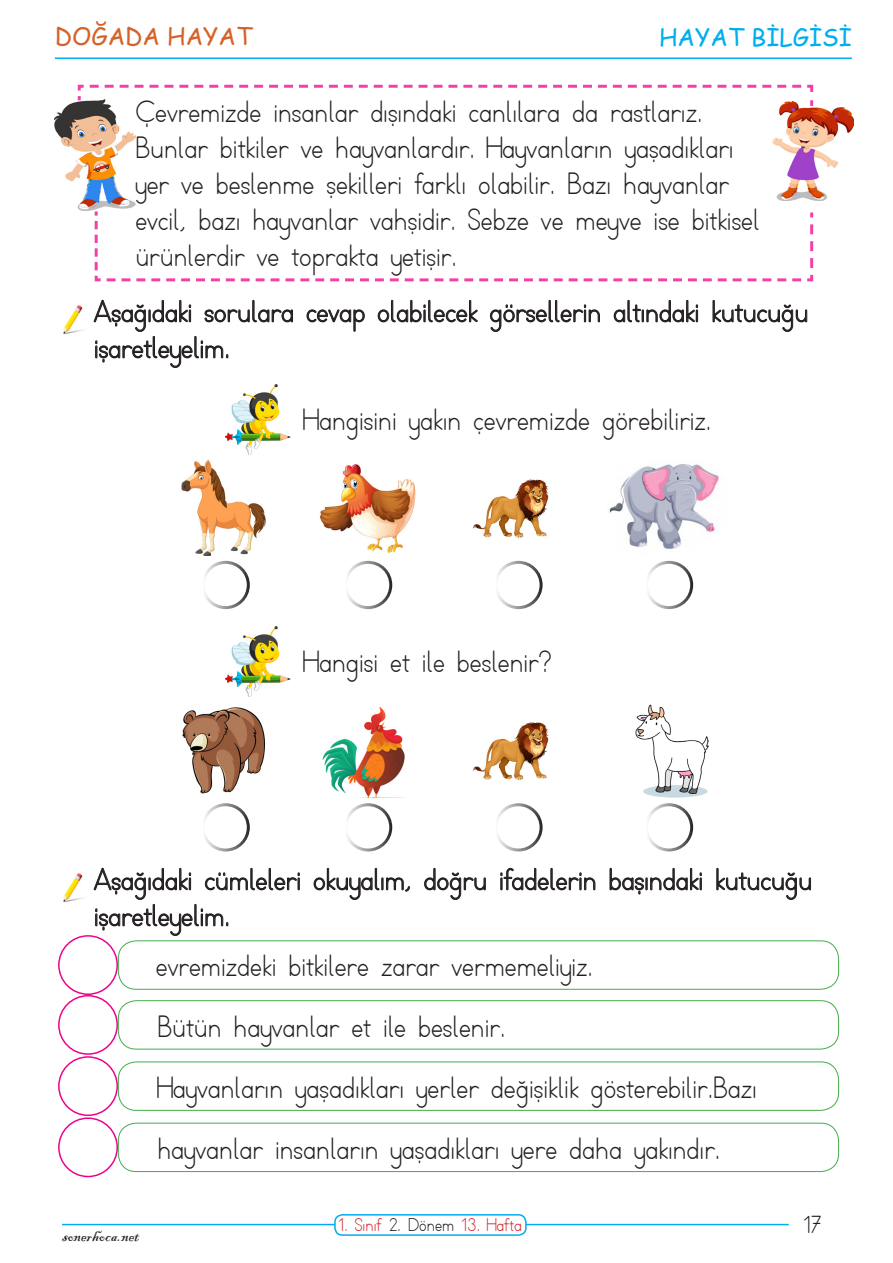
<style>
.page{position:relative;width:893px;height:1263px;background:#fff}
.page>*{position:absolute;margin:0;border:0;box-sizing:border-box;transform-origin:0 0}
.t1{font:30px/36px "TTKB Dik Temel Abece";color:#231f20}
.t2{font:24px "Comic Sans MS";color:#00aeef}
.t3{font:24px "Comic Sans MS";color:#d56329}
.t4{font:24px "TTKB Dik Temel Abece";color:#231f20}
.t5{font:18px "TTKB Dik Temel Abece";color:#d1232a}
.t6{font:18px "Blackadder ITC";color:#231f20}
.s1{color:#231f20}
</style>
<div class="page">
<hr style="left:62px;top:1224px;width:727px;height:1px;background:#00aeef">
<div style="left:335px;top:1215px;width:191px;height:20px;background:#fff;border-radius:8px"></div>
<div style="left:334px;top:1214px;width:193px;height:22px;border:2px solid #00aeef;border-radius:8px"></div>
<hr style="left:55px;top:57px;width:797px;height:2px;background:#00aeef">
<div style="left:58px;top:935px;width:60px;height:60px;border:2px solid #ed028c;border-radius:50%"></div>
<div style="left:58px;top:995px;width:60px;height:60px;border:2px solid #ed028c;border-radius:50%"></div>
<div style="left:58px;top:1056px;width:60px;height:60px;border:2px solid #ed028c;border-radius:50%"></div>
<div style="left:58px;top:1117px;width:60px;height:60px;border:2px solid #ed028c;border-radius:50%"></div>
<div style="left:118px;top:940px;width:721px;height:50px;border:1px solid #40ae49;border-radius:18px"></div>
<div style="left:118px;top:1000px;width:721px;height:49px;border:1px solid #40ae49;border-radius:18px"></div>
<div style="left:118px;top:1061px;width:721px;height:50px;border:1px solid #40ae49;border-radius:18px"></div>
<div style="left:118px;top:1123px;width:721px;height:49px;border:1px solid #40ae49;border-radius:18px"></div>
<img style="left:54px;top:102px;width:81px;height:108px">
<img style="left:772px;top:107px;width:82px;height:93px">
<svg style="left:94px;top:211px;width:720px;height:71px"></svg>
<svg style="left:76px;top:84px;width:738px;height:23px"></svg>
<svg style="left:307px;top:309px;width:58px;height:23px"></svg>
<svg style="left:378px;top:300px;width:99px;height:22px"></svg>
<svg style="left:490px;top:300px;width:110px;height:32px"></svg>
<svg style="left:614px;top:300px;width:84px;height:22px"></svg>
<svg style="left:713px;top:300px;width:94px;height:32px"></svg>
<svg style="left:94px;top:300px;width:199px;height:68px"></svg>
<svg style="left:314px;top:868px;width:96px;height:32px"></svg>
<svg style="left:424px;top:868px;width:62px;height:32px"></svg>
<svg style="left:500px;top:868px;width:95px;height:22px"></svg>
<svg style="left:610px;top:868px;width:92px;height:26px"></svg>
<svg style="left:716px;top:868px;width:95px;height:32px"></svg>
<svg style="left:94px;top:868px;width:206px;height:68px"></svg>
<img style="left:63px;top:305px;width:20px;height:29px">
<img style="left:63px;top:873px;width:20px;height:29px">
<img style="left:226px;top:384px;width:65px;height:70px">
<img style="left:226px;top:627px;width:65px;height:69px">
<img style="left:320px;top:464px;width:96px;height:90px">
<img style="left:322px;top:707px;width:83px;height:90px">
<img style="left:473px;top:479px;width:76px;height:59px">
<img style="left:473px;top:722px;width:76px;height:59px">
<img style="left:609px;top:464px;width:110px;height:85px">
<img style="left:635px;top:704px;width:74px;height:93px">
<img style="left:181px;top:461px;width:85px;height:94px">
<img style="left:182px;top:707px;width:83px;height:87px">
<div style="left:202px;top:561px;width:48px;height:48px;border:3px solid #fff;border-radius:50%"></div>
<div style="left:202px;top:803px;width:48px;height:48px;border:3px solid #fff;border-radius:50%"></div>
<div style="left:344px;top:561px;width:48px;height:48px;border:3px solid #fff;border-radius:50%"></div>
<div style="left:344px;top:803px;width:48px;height:48px;border:3px solid #fff;border-radius:50%"></div>
<div style="left:494px;top:561px;width:49px;height:48px;border:3px solid #fff;border-radius:50%"></div>
<div style="left:494px;top:803px;width:49px;height:48px;border:3px solid #fff;border-radius:50%"></div>
<div style="left:645px;top:561px;width:48px;height:48px;border:3px solid #fff;border-radius:50%"></div>
<div style="left:645px;top:803px;width:48px;height:48px;border:3px solid #fff;border-radius:50%"></div>
<p class="t3" style="left:55px;top:18px;width:199px">DOĞADA HAYAT</p>
<p class="t2" style="left:659px;top:19px;width:194px">HAYAT BİLGİSİ</p>
<p class="t1" style="left:135px;top:95px;width:626px">Çevremizde insanlar dışındaki canlılara da rastlarız.<br>Bunlar bitkiler ve hayvanlardır. Hayvanların yaşadıkları yer ve beslenme şekilleri farklı olabilir. Bazı hayvanlar evcil, bazı hayvanlar vahşidir. Sebze ve meyve ise bitkisel ürünlerdir ve toprakta yetişir.</p>
<p class="t1" style="left:94px;top:294px;width:716px">Aşağıdaki sorulara cevap olabilecek görsellerin altındaki kutucuğu işaretleyelim.</p>
<p class="t1" style="left:304px;top:402px;width:409px">Hangisini yakın çevremizde görebiliriz.</p>
<p class="t1" style="left:304px;top:644px;width:249px">Hangisi et ile beslenir?</p>
<p class="t1" style="left:94px;top:862px;width:720px">Aşağıdaki cümleleri okuyalım, doğru ifadelerin başındaki kutucuğu işaretleyelim.</p>
<p class="t1" style="left:156px;top:936px;width:603px;line-height:60.8px">evremizdeki bitkilere zarar vermemeliyiz.<br>Bütün hayvanlar et ile beslenir.<br>Hayvanların yaşadıkları yerler değişiklik gösterebilir.Bazı hayvanlar insanların yaşadıkları yere daha yakındır.</p>
<p class="t6" style="left:62px;top:1224px;width:79px">sonerhoca.net</p>
<p class="t5" style="left:338px;top:1214px;width:185px">1. Sınıf <span class="s1">2. Dönem</span> 13. Hafta</p>
<p class="t4" style="left:803px;top:1210px;width:20px">17</p>
</div>
